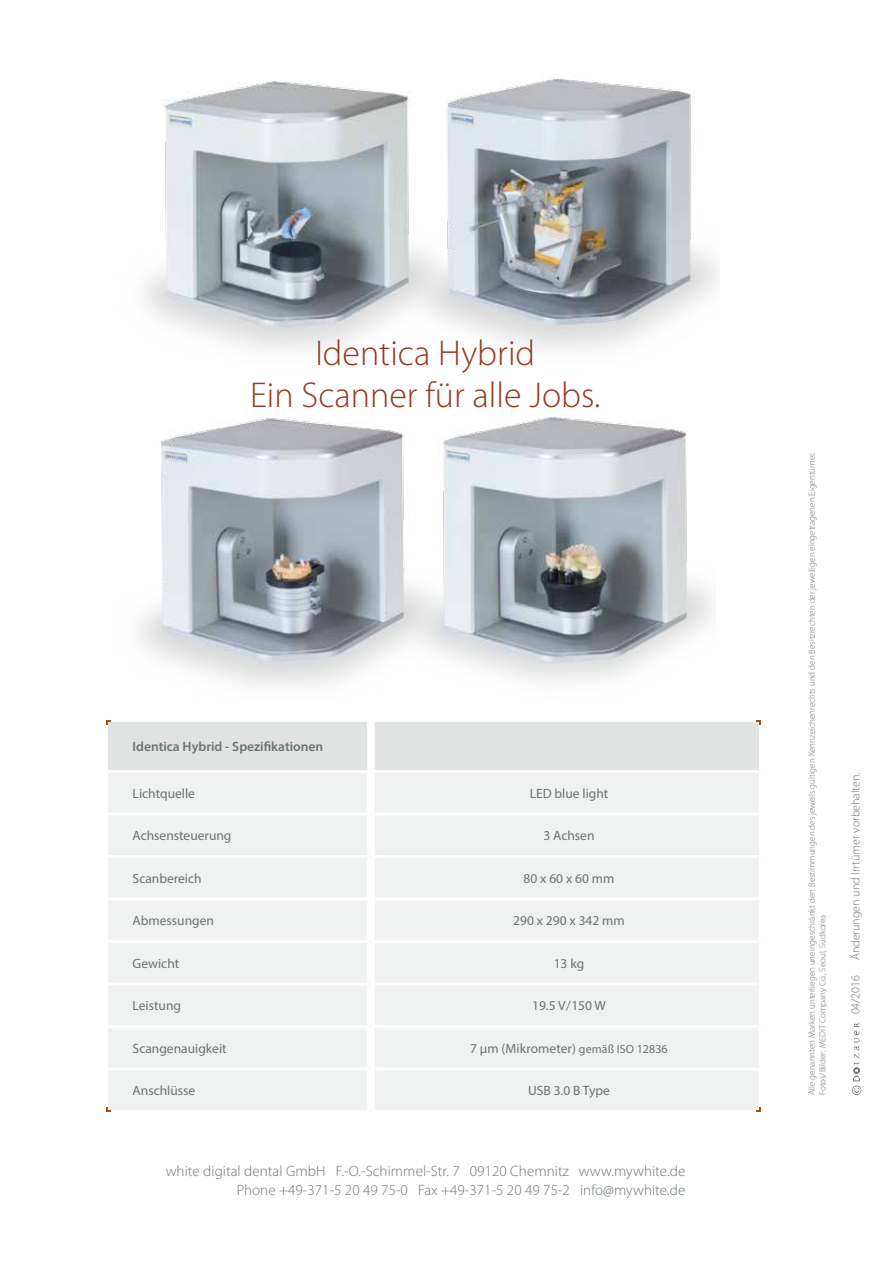
<style>
.page{position:relative;width:893px;height:1263px;background:#fff}
.page>*{position:absolute;margin:0;border:0;box-sizing:border-box;transform-origin:0 0}
.t1{font:300 36px/42px "Myriad Pro";color:#9a3820;text-align:center}
.t2{font:300 15px/19.5px "Myriad Pro";letter-spacing:.005em;color:#6a7374;text-align:right}
.t3{font:13.5px "Myriad Pro";color:#6a7374}
.t4{font:600 13.5px "Myriad Pro";color:#6a7374}
.t5{font:300 12px "Myriad Pro";color:#6a7374}
.t6{font:300 9px/10.8px "Myriad Pro";color:#6a7374}
.s1{font-size:12px}
</style>
<div class="page">
<img style="left:144px;top:78px;width:574px;height:273px">
<img style="left:139px;top:417px;width:575px;height:270px">
<div style="left:108px;top:773px;width:651px;height:337px;background:#f0f1f1"></div>
<hr style="left:108px;top:855px;width:259px;height:3px;background:#fff">
<hr style="left:108px;top:897px;width:259px;height:3px;background:#fff">
<hr style="left:108px;top:940px;width:259px;height:3px;background:#fff">
<hr style="left:108px;top:982px;width:259px;height:3px;background:#fff">
<hr style="left:108px;top:1025px;width:259px;height:3px;background:#fff">
<hr style="left:108px;top:1067px;width:259px;height:3px;background:#fff">
<hr style="left:375px;top:855px;width:384px;height:3px;background:#fff">
<hr style="left:375px;top:897px;width:384px;height:3px;background:#fff">
<hr style="left:375px;top:940px;width:384px;height:3px;background:#fff">
<hr style="left:375px;top:982px;width:384px;height:3px;background:#fff">
<hr style="left:375px;top:1025px;width:384px;height:3px;background:#fff">
<hr style="left:375px;top:1067px;width:384px;height:3px;background:#fff">
<hr style="left:108px;top:812px;width:259px;height:3px;background:#fff">
<hr style="left:375px;top:812px;width:384px;height:3px;background:#fff">
<div style="left:367px;top:773px;width:8px;height:41px;background:#fff"></div>
<div style="left:367px;top:814px;width:8px;height:42px;background:#fff"></div>
<div style="left:367px;top:856px;width:8px;height:43px;background:#fff"></div>
<div style="left:367px;top:899px;width:8px;height:42px;background:#fff"></div>
<div style="left:367px;top:941px;width:8px;height:43px;background:#fff"></div>
<div style="left:367px;top:984px;width:8px;height:42px;background:#fff"></div>
<div style="left:367px;top:1026px;width:8px;height:43px;background:#fff"></div>
<div style="left:367px;top:1069px;width:8px;height:41px;background:#fff"></div>
<div style="left:106px;top:720px;width:655px;height:50px;background:#e1e3e3"></div>
<svg style="left:106px;top:1107px;width:5px;height:5px"></svg>
<svg style="left:756px;top:1107px;width:4px;height:5px"></svg>
<svg style="left:852px;top:1022px;width:9px;height:73px"></svg>
<h1 class="t1" style="left:250px;top:331px;width:352px">Identica Hybrid<br>Ein Scanner für alle Jobs.</h1>
<h3 class="t4" style="left:133px;top:738px;width:192px">Identica Hybrid - Spezifikationen</h3>
<h3 class="t3" style="left:133px;top:785px;width:64px">Lichtquelle</h3>
<h3 class="t3" style="left:530px;top:785px;width:80px">LED blue light</h3>
<h3 class="t3" style="left:133px;top:827px;width:100px">Achsensteuerung</h3>
<h3 class="t3" style="left:543px;top:827px;width:53px">3 Achsen</h3>
<h3 class="t3" style="left:133px;top:870px;width:70px">Scanbereich</h3>
<h3 class="t3" style="left:524px;top:870px;width:92px">80 x 60 x 60 mm</h3>
<h3 class="t3" style="left:133px;top:912px;width:83px">Abmessungen</h3>
<h3 class="t3" style="left:513px;top:912px;width:113px">290 x 290 x 342 mm</h3>
<h3 class="t3" style="left:133px;top:955px;width:48px">Gewicht</h3>
<h3 class="t3" style="left:554px;top:955px;width:32px">13 kg</h3>
<h3 class="t3" style="left:133px;top:997px;width:50px">Leistung</h3>
<h3 class="t3" style="left:532px;top:997px;width:75px">19.5 V/150 W</h3>
<h3 class="t3" style="left:133px;top:1040px;width:95px">Scangenauigkeit</h3>
<h3 class="t3" style="left:470px;top:1040px;width:199px">7 µm (Mikrometer) <span class="s1">gemäß ISO 12836</span></h3>
<h3 class="t3" style="left:133px;top:1082px;width:64px">Anschlüsse</h3>
<h3 class="t3" style="left:528px;top:1082px;width:83px">USB 3.0 B Type</h3>
<h2 class="t2" style="left:166px;top:1161px;width:521px">white digital dental GmbH F.-O.-Schimmel-Str. 7 09120 Chemnitz www.mywhite.de<br>Phone +49-371-5 20 49 75-0 Fax +49-371-5 20 49 75-2 info@mywhite.de</h2>
<p class="t6" style="left:806px;top:1095px;width:644px;rotate:-90deg">Alle genannten Marken unterliegen uneingeschränkt den Bestimmungen des jeweils gültigen Kennzeichenrechts und den Besitzrechten der jeweiligen eingetragenen Eigentümer.<br>Fotos/Bilder: MEDIT Company Co., Seoul, Südkorea</p>
<h3 class="t5" style="left:848px;top:1014px;width:243px;rotate:-90deg">04/2016 Änderungen und Irrtümer vorbehalten.</h3>
</div>
